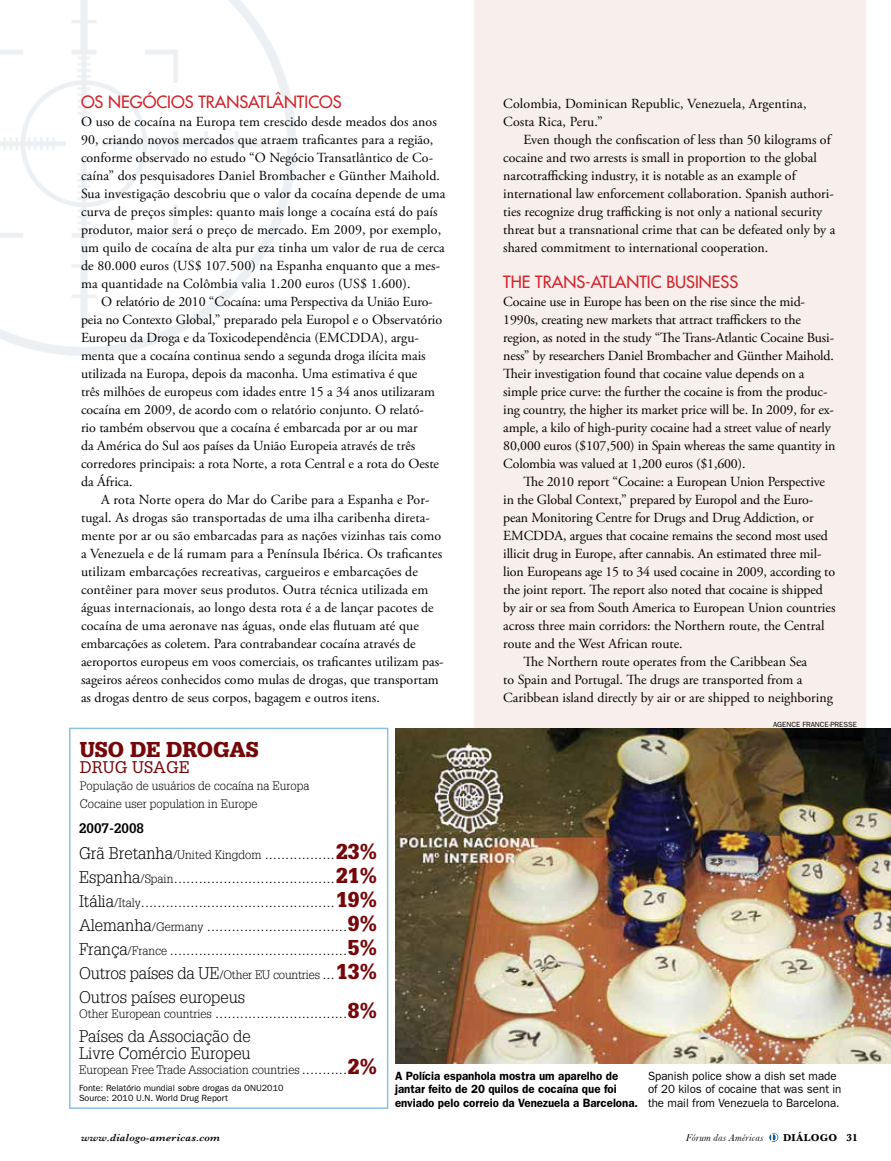
<style>
.page{position:relative;width:891px;height:1161px;background:#fff}
.page>*{position:absolute;margin:0;border:0;box-sizing:border-box;transform-origin:0 0}
.t1{font:900 21px "Glypha LT Std";color:#760709}
.t2{font:300 16.5px/24px "Glypha LT Std";color:#000;text-align:justify}
.t3{font:500 16.5px "Futura Std";color:#d2232a}
.t4{font:16.5px "Glypha LT Std";color:#760709}
.t5{font:13.8px/18px "Adobe Garamond Pro";color:#000}
.t6{font:700 13.5px "Glypha LT Std";color:#000}
.t7{font:300 12px/18px "Glypha LT Std";color:#000}
.t8{font:600 12px/13.5px "ITC Franklin Gothic Std";color:#000;scale:.96 1}
.t9{font:12px/13.5px "ITC Franklin Gothic Std";color:#000;scale:.96 1}
.t10{font:italic 600 10.5px "Baskerville";letter-spacing:.03em;color:#000}
.t11{font:italic 10.5px "Baskerville";letter-spacing:.03em;color:#000}
.t12{font:700 10.5px "Baskerville";letter-spacing:.035em;color:#000}
.t13{font:9px/10.5px "ITC Franklin Gothic Std";color:#000}
.t14{font:7.5px "ITC Franklin Gothic Std";color:#000}
.s1{font-size:12px}
.s2{font-weight:900;font-size:21px;color:#760709}
.s3{font-size:16.5px}
</style>
<div class="page">
<svg style="left:769px;top:1133px;width:9px;height:9px"></svg>
<svg style="left:770px;top:1134px;width:8px;height:7px"></svg>
<div style="left:474px;top:0;width:392px;height:894px;background:#f8eeec"></div>
<svg style="left:69px;top:728px;width:319px;height:381px"></svg>
<img style="left:395px;top:728px;width:496px;height:335px">
<svg style="left:0;top:39px;width:296px;height:317px"></svg>
<svg style="left:0;top:0;width:268px;height:327px"></svg>
<svg style="left:0;top:50px;width:23px;height:4px"></svg>
<svg style="left:145px;top:50px;width:33px;height:33px"></svg>
<svg style="left:145px;top:205px;width:33px;height:33px"></svg>
<svg style="left:0;top:233px;width:23px;height:5px"></svg>
<p class="t3" style="left:81px;top:92px;width:262px">OS NEGÓCIOS TRANSATLÂNTICOS</p>
<p class="t5" style="left:81px;top:113px;width:366px">O uso de cocaína na Europa tem crescido desde meados dos anos 90, criando novos mercados que atraem traficantes para a região, conforme observado no estudo “O Negócio Transatlântico de Co&shy;caína” dos pesquisadores Daniel Brombacher e Günther Maihold.<br>Sua investigação descobriu que o valor da cocaína depende de uma curva de preços simples: quanto mais longe a cocaína está do país produtor, maior será o preço de mercado. Em 2009, por exemplo, um quilo de cocaína de alta pur eza tinha um valor de rua de cerca de 80.000 euros (US$ 107.500) na Espanha enquanto que a mes&shy;ma quantidade na Colômbia valia 1.200 euros (US$ 1.600).</p>
<p class="t5" style="left:81px;top:293px;width:363px;text-indent:20px">O relatório de 2010 “Cocaína: uma Perspectiva da União Euro&shy;peia no Contexto Global,” preparado pela Europol e o Observatório Europeu da Droga e da Toxicodependência (EMCDDA), argu&shy;menta que a cocaína continua sendo a segunda droga ilícita mais utilizada na Europa, depois da maconha. Uma estimativa é que<br>três milhões de europeus com idades entre 15 a 34 anos utilizaram cocaína em 2009, de acordo com o relatório conjunto. O relató&shy;rio também observou que a cocaína é embarcada por ar ou mar<br>da América do Sul aos países da União Europeia através de três corredores principais: a rota Norte, a rota Central e a rota do Oeste da África.</p>
<p class="t5" style="left:81px;top:491px;width:364px;text-indent:20px">A rota Norte opera do Mar do Caribe para a Espanha e Por&shy;tugal. As drogas são transportadas de uma ilha caribenha direta&shy;mente por ar ou são embarcadas para as nações vizinhas tais como a Venezuela e de lá rumam para a Península Ibérica. Os traficantes utilizam embarcações recreativas, cargueiros e embarcações de contêiner para mover seus produtos. Outra técnica utilizada em águas internacionais, ao longo desta rota é a de lançar pacotes de cocaína de uma aeronave nas águas, onde elas flutuam até que embarcações as coletem. Para contrabandear cocaína através de aeroportos europeus em voos comerciais, os traficantes utilizam pas&shy;sageiros aéreos conhecidos como mulas de drogas, que transportam as drogas dentro de seus corpos, bagagem e outros itens.</p>
<p class="t5" style="left:503px;top:95px;width:305px">Colombia, Dominican Republic, Venezuela, Argentina,<br>Costa Rica, Peru.”</p>
<p class="t5" style="left:503px;top:131px;width:334px;text-indent:20px">Even though the confiscation of less than 50 kilograms of cocaine and two arrests is small in proportion to the global narcotrafficking industry, it is notable as an example of international law enforcement collaboration. Spanish authori&shy;ties recognize drug trafficking is not only a national security threat but a transnational crime that can be defeated only by a shared commitment to international cooperation.</p>
<p class="t3" style="left:503px;top:272px;width:236px">THE TRANS-ATLANTIC BUSINESS</p>
<p class="t5" style="left:503px;top:293px;width:334px">Cocaine use in Europe has been on the rise since the mid-1990s, creating new markets that attract traffickers to the region, as noted in the study “The Trans-Atlantic Cocaine Busi&shy;ness” by researchers Daniel Brombacher and Günther Maihold.<br>Their investigation found that cocaine value depends on a simple price curve: the further the cocaine is from the produc&shy;ing country, the higher its market price will be. In 2009, for ex&shy;ample, a kilo of high-purity cocaine had a street value of nearly 80,000 euros ($107,500) in Spain whereas the same quantity in Colombia was valued at 1,200 euros ($1,600).</p>
<p class="t5" style="left:524px;top:473px;width:303px">The 2010 report “Cocaine: a European Union Perspective</p>
<p class="t5" style="left:503px;top:491px;width:312px">in the Global Context,” prepared by Europol and the Euro-</p>
<p class="t5" style="left:503px;top:509px;width:312px">pean Monitoring Centre for Drugs and Drug Addiction, or</p>
<p class="t5" style="left:503px;top:527px;width:326px">EMCDDA, argues that cocaine remains the second most used</p>
<p class="t5" style="left:503px;top:545px;width:320px">illicit drug in Europe, after cannabis. An estimated three mil-</p>
<p class="t5" style="left:503px;top:563px;width:333px">lion Europeans age 15 to 34 used cocaine in 2009, according to</p>
<p class="t5" style="left:503px;top:581px;width:321px">the joint report. The report also noted that cocaine is shipped</p>
<p class="t5" style="left:503px;top:599px;width:334px">by air or sea from South America to European Union countries</p>
<p class="t5" style="left:503px;top:617px;width:323px">across three main corridors: the Northern route, the Central</p>
<p class="t5" style="left:503px;top:635px;width:181px">route and the West African route.</p>
<p class="t5" style="left:524px;top:653px;width:285px">The Northern route operates from the Caribbean Sea</p>
<p class="t5" style="left:503px;top:671px;width:301px">to Spain and Portugal. The drugs are transported from a</p>
<p class="t5" style="left:503px;top:689px;width:331px">Caribbean island directly by air or are shipped to neighboring</p>
<p class="t14" style="left:773px;top:720px;width:85px">AGENCE FRANCE-PRESSE</p>
<h1 class="t1" style="left:80px;top:737px;width:180px">USO DE DROGAS</h1>
<p class="t4" style="left:80px;top:758px;width:112px">DRUG USAGE</p>
<p class="t7" style="left:80px;top:777px;width:231px">População de usuários de cocaína na Europa<br>Cocaine user population in Europe</p>
<p class="t6" style="left:79px;top:820px;width:67px">2007-2008</p>
<p class="t2" style="left:79px;top:842px;width:300px">Grã Bretanha<span class="s1">/United Kingdom</span> .................<span class="s2">23% </span>Espanha<span class="s1">/Spain</span> .......................................<span class="s2">21% </span>Itália<span class="s1">/Italy</span> ...............................................<span class="s2">19% </span>Alemanha<span class="s1">/Germany</span> ..................................<span class="s2">9% </span>França<span class="s1">/France</span> ...........................................<span class="s2">5% </span>Outros países da UE<span class="s1">/Other EU countries</span> ...<span class="s2">13% </span>Outros países europeus</p>
<p class="t2" style="left:79px;top:1001px;width:300px"><span class="s1">Other European countries</span> ................................<span class="s2">8%<br></span>Países da Associação de</p>
<p class="t2" style="left:79px;top:1041px;width:173px">Livre Comércio Europeu</p>
<p class="t7" style="left:79px;top:1061px;width:300px">European Free Trade Association countries <span class="s3">...........</span><span class="s2">2%</span></p>
<p class="t13" style="left:79px;top:1083px;width:206px">Fonte: Relatório mundial sobre drogas da ONU2010<br>Source: 2010 U.N. World Drug Report</p>
<p class="t8" style="left:395px;top:1069px;width:255px">A Polícia espanhola mostra um aparelho de jantar feito de 20 quilos de cocaína que foi enviado pelo correio da Venezuela a Barcelona.</p>
<p class="t9" style="left:648px;top:1069px;width:203px">Spanish police show a dish set made of 20 kilos of cocaine that was sent in the mail from Venezuela to Barcelona.</p>
<p class="t10" style="left:81px;top:1131px;width:141px">www.dialogo-americas.com</p>
<p class="t11" style="left:686px;top:1131px;width:79px">Fórum das Américas</p>
<p class="t12" style="left:783px;top:1131px;width:76px">DIÁLOGO 31</p>
</div>
